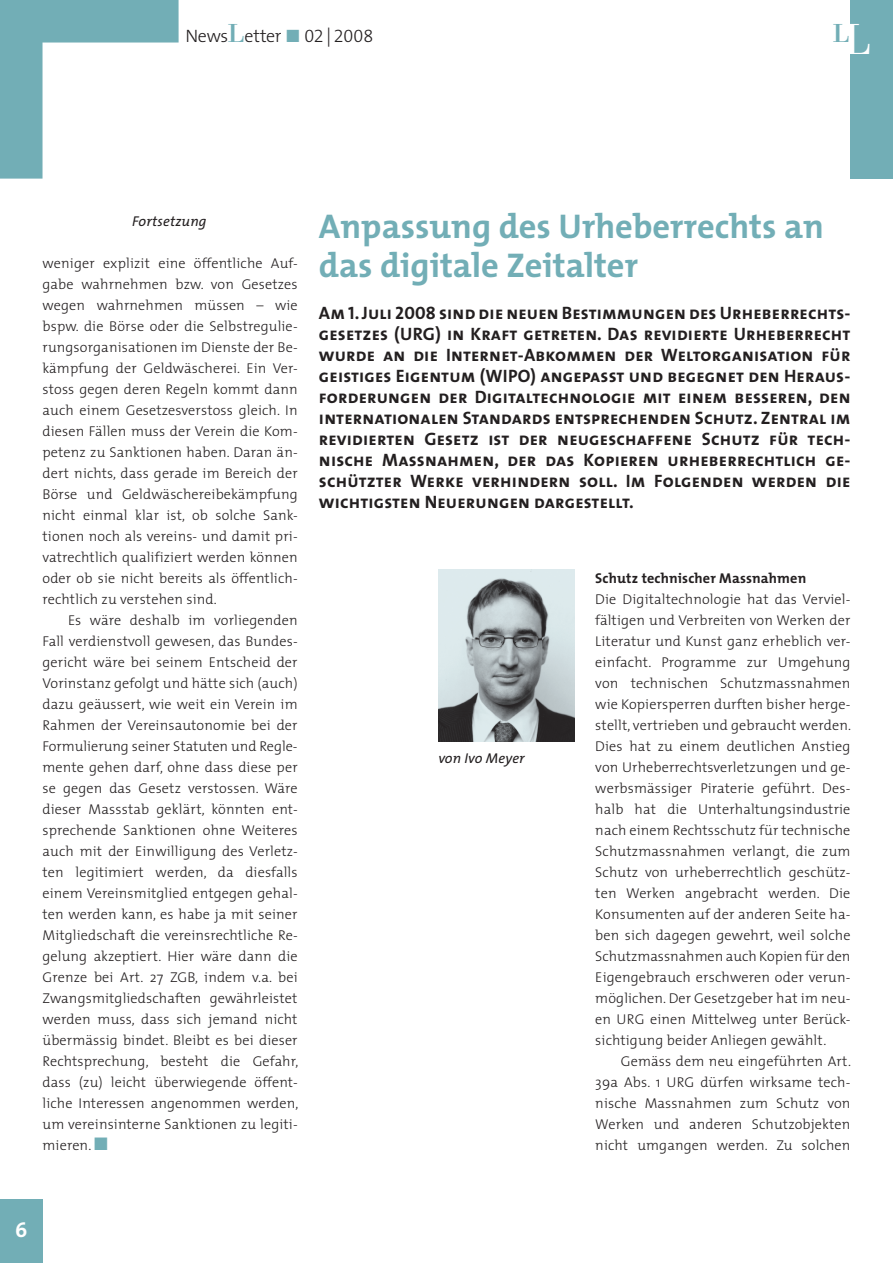
<style>
.page{position:relative;width:893px;height:1263px;background:#fff}
.page>*{position:absolute;margin:0;border:0;box-sizing:border-box;transform-origin:0 0}
.titel{font:700 34.5px/39px "The Mix";color:#72aeb6}
.t1{font:27px "Bodoni";color:#72aeb6}
.t2{font:700 21px "The Mix";color:#fff}
.lead{font:18px/21px "The Mix Bold Caps";letter-spacing:.01em;color:#231f20;text-align:justify}
.t3{font:300 18px "The Mix";letter-spacing:-.025em;color:#231f20}
.lauf_einzug{font:300 14.25px/21px "The Mix";letter-spacing:.01em;color:#231f20;text-align:justify}
.lauf{font:300 14.25px/21px "The Mix";letter-spacing:.01em;color:#231f20}
.lauf_titel{font:700 14.25px "The Mix";letter-spacing:.01em;color:#231f20}
.lauf-2{font:italic 14.25px "The Mix";letter-spacing:.01em;color:#231f20}
.s1{font-family:"Bodoni";font-weight:400;font-size:27px;color:#72aeb6}
.s2{font-family:"The Mix Light Expert";font-weight:400;color:#72aeb6}
.s3{font-family:"The Mix Light Expert";font-weight:400}
.s4{font-size:45px;color:#fff}
</style>
<div class="page">
<div style="left:0;top:1199px;width:43px;height:64px;background:#72aeb6"></div>
<svg style="left:0;top:0;width:179px;height:179px"></svg>
<div style="left:850px;top:0;width:43px;height:179px;background:#72aeb6"></div>
<img style="left:438px;top:570px;width:136px;height:171px">
<p class="t3" style="left:185px;top:22px;width:189px">News<span class="s1">L</span>etter <span class="s2">ó</span> <span class="s3">02]2008</span></p>
<h2 class="t1" style="left:833px;top:17px;width:39px">L<span class="s4">L</span></h2>
<p class="lauf-2" style="left:132px;top:209px;width:76px">Fortsetzung</p>
<p class="titel" style="left:319px;top:206px;width:506px">Anpassung des Urheberrechts an das digitale Zeitalter</p>
<p class="lead" style="left:319px;top:302px;width:533px">Am 1. Juli 2008 sind die neuen Bestimmungen des Urheberrechts&shy;gesetzes (URG) in Kraft getreten. Das revidierte Urheberrecht wurde an die Internet-Abkommen der Weltorganisation für geistiges Eigentum (WIPO) angepasst und begegnet den Heraus&shy;forderungen der Digitaltechnologie mit einem besseren, den internationalen Standards entsprechenden Schutz. Zentral im revidierten Gesetz ist der neugeschaffene Schutz für tech&shy;nische Massnahmen, der das Kopieren urheberrechtlich ge&shy;schützter Werke verhindern soll. Im Folgenden werden die wichtigsten Neuerungen dargestellt.</p>
<p class="lauf_einzug" style="left:43px;top:252px;width:257px">weniger explizit eine öffentliche Auf&shy;gabe wahrnehmen bzw. von Gesetzes wegen wahrnehmen müssen – wie bspw. die Börse oder die Selbstregulie&shy;rungsorganisationen im Dienste der Be&shy;kämpfung der Geldwäscherei. Ein Ver&shy;stoss gegen deren Regeln kommt dann auch einem Gesetzesverstoss gleich. In diesen Fällen muss der Verein die Kom&shy;petenz zu Sanktionen haben. Daran än&shy;dert nichts, dass gerade im Bereich der Börse und Geldwäschereibekämpfung nicht einmal klar ist, ob solche Sank&shy;tionen noch als vereins- und damit pri&shy;vatrechtlich qualifiziert werden können oder ob sie nicht bereits als öffentlich&shy;rechtlich zu verstehen sind.</p>
<p class="lauf_einzug" style="left:43px;top:609px;width:257px;text-align:left;text-indent:26px">Es wäre deshalb im vorliegenden Fall verdienstvoll gewesen, das Bundes&shy;gericht wäre bei seinem Entscheid der Vorinstanz gefolgt und hätte sich (auch) dazu geäussert, wie weit ein Verein im Rahmen der Vereinsautonomie bei der Formulierung seiner Statuten und Regle&shy;mente gehen darf, ohne dass diese per se gegen das Gesetz verstossen. Wäre dieser Massstab geklärt, könnten ent&shy;sprechende Sanktionen ohne Weiteres auch mit der Einwilligung des Verletz&shy;ten legitimiert werden, da diesfalls einem Vereinsmitglied entgegen gehal&shy;ten werden kann, es habe ja mit seiner Mitgliedschaft die vereinsrechtliche Re&shy;gelung akzeptiert. Hier wäre dann die Grenze bei Art. 27 ZGB, indem v.a. bei Zwangsmitgliedschaften gewährleistet werden muss, dass sich jemand nicht übermässig bindet. Bleibt es bei dieser Rechtsprechung, besteht die Gefahr, dass (zu) leicht überwiegende öffent&shy;liche Interessen angenommen werden, um vereinsinterne Sanktionen zu legiti&shy;mieren.</p>
<p class="lauf_titel" style="left:595px;top:566px;width:212px">Schutz technischer Massnahmen</p>
<p class="lauf" style="left:595px;top:588px;width:257px">Die Digitaltechnologie hat das Verviel&shy;fältigen und Verbreiten von Werken der Literatur und Kunst ganz erheblich ver&shy;einfacht. Programme zur Umgehung von technischen Schutzmassnahmen wie Kopiersperren durften bisher herge&shy;stellt, vertrieben und gebraucht werden.<br>Dies hat zu einem deutlichen Anstieg von Urheberrechtsverletzungen und ge&shy;werbsmässiger Piraterie geführt. Des&shy;halb hat die Unterhaltungsindustrie nach einem Rechtsschutz für technische Schutzmassnahmen verlangt, die zum Schutz von urheberrechtlich geschütz&shy;ten Werken angebracht werden. Die Konsumenten auf der anderen Seite ha&shy;ben sich dagegen gewehrt, weil solche Schutzmassnahmen auch Kopien für den Eigengebrauch erschweren oder verun&shy;möglichen. Der Gesetzgeber hat im neu&shy;en URG einen Mittelweg unter Berück&shy;sichtigung beider Anliegen gewählt.</p>
<p class="lauf_einzug" style="left:595px;top:1050px;width:257px;text-indent:26px">Gemäss dem neu eingeführten Art.<br>39a Abs. 1 URG dürfen wirksame tech&shy;nische Massnahmen zum Schutz von Werken und anderen Schutzobjekten nicht umgangen werden. Zu solchen</p>
<p class="lauf-2" style="left:438px;top:746px;width:88px">von Ivo Meyer</p>
<h3 class="t2" style="left:15px;top:1213px;width:14px">6</h3>
</div>
